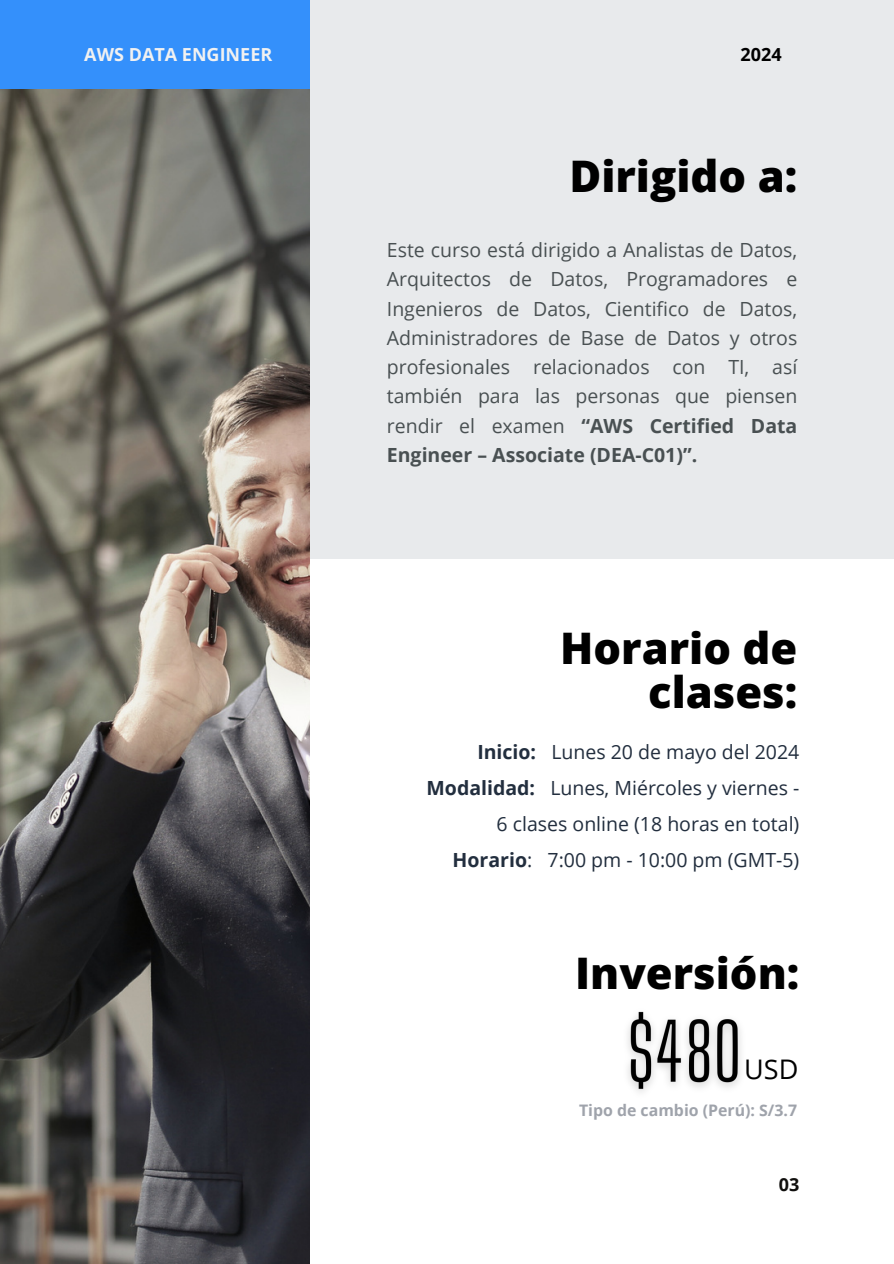
<style>
.page{position:relative;width:894px;height:1264px;background:#fff}
.page>*{position:absolute;margin:0;border:0;box-sizing:border-box;transform-origin:0 0}
.t1{font:800 43.5px/43.8px "Open Sans";color:#000;text-align:right}
.t2{font:27px "Open Sans";color:#000}
.t3{font:19.5px/29.2px "Open Sans";color:#495052;text-align:justify}
.t4{font:19.5px "Open Sans";color:#222e3e}
.t5{font:700 18px "Open Sans";color:#f1f1f1}
.t6{font:700 18px "Open Sans";color:#000}
.t7{font:700 18px "Open Sans";color:#100f0d}
.t8{font:700 15.9px "Open Sans";color:#9fa3ab}
.s1{font-weight:700}
</style>
<div class="page">
<div style="left:0;top:0;width:893px;height:558px;background:#e8eaec"></div>
<img style="left:628px;top:1011px;width:113px;height:81px">
<img style="left:0;top:89px;width:309px;height:1174px">
<div style="left:0;top:0;width:309px;height:89px;background:#3490fb"></div>
<p class="t5" style="left:84px;top:41px;width:189px">AWS DATA ENGINEER</p>
<p class="t6" style="left:740px;top:41px;width:43px">2024</p>
<p class="t1" style="left:569px;top:153px;width:229px">Dirigido a:</p>
<h4 class="t3" style="left:387px;top:235px;width:412px">Este curso está dirigido a Analistas de Datos, Arquitectos de Datos, Programadores e Ingenieros de Datos, Cientifico de Datos, Administradores de Base de Datos y otros profesionales relacionados con TI, así también para las personas que piensen rendir el examen <span class="s1">“AWS Certified Data Engineer – Associate (DEA-C01)”.</span></h4>
<h2 class="t1" style="left:560px;top:625px;width:238px">Horario de clases:</h2>
<p class="t4" style="left:477px;top:737px;width:323px"><span class="s1">Inicio:</span> Lunes 20 de mayo del 2024</p>
<p class="t4" style="left:426px;top:773px;width:374px"><span class="s1">Modalidad:</span> Lunes, Miércoles y viernes -</p>
<h2 class="t4" style="left:496px;top:809px;width:304px">6 clases online (18 horas en total)</h2>
<h3 class="t4" style="left:452px;top:845px;width:348px"><span class="s1">Horario</span>: 7:00 pm - 10:00 pm (GMT-5)</h3>
<p class="t1" style="left:575px;top:950px;width:226px">Inversión:</p>
<h2 class="t2" style="left:744px;top:1049px;width:56px">USD</h2>
<h5 class="t8" style="left:579px;top:1099px;width:219px">Tipo de cambio (Perú): S/3.7</h5>
<p class="t7" style="left:778px;top:1172px;width:22px">03</p>
</div>
